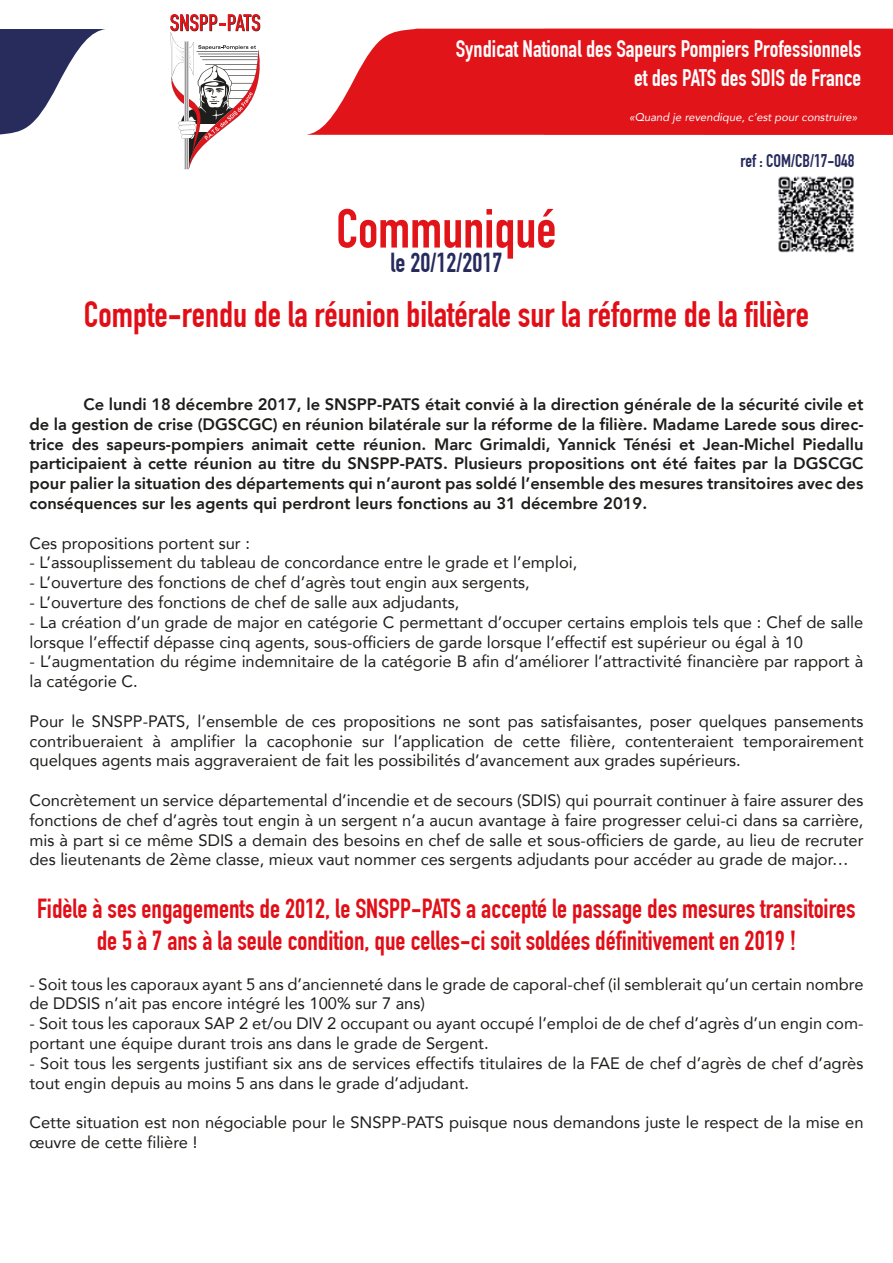
<style>
.page{position:relative;width:893px;height:1263px;background:#fff}
.page>*{position:absolute;margin:0;border:0;box-sizing:border-box;transform-origin:0 0}
.t1{font:700 36px "DIN Condensed";color:#e20e17}
.t2{font:700 27px/32.4px "DIN Condensed";color:#e20e17;text-align:center}
.t3{font:700 26.85px "DIN Condensed";color:#262a5d}
.t4{font:700 23.4px/28px "DIN Condensed";color:#fff;text-align:right}
.t5{font:700 18px "DIN Condensed";color:#262a5d}
.t6{font:16.5px/19.8px "Avenir";color:#1d1d1b}
.t7{font:800 16.5px/19.8px "Avenir";color:#1d1d1b;text-align:justify}
.t8{font:italic 11.25px "Avenir";color:#fff}
</style>
<div class="page">
<img style="left:778px;top:176px;width:76px;height:77px">
<svg style="left:338px;top:209px;width:217px;height:50px"></svg>
<svg style="left:170px;top:14px;width:90px;height:155px"></svg>
<svg style="left:306px;top:29px;width:587px;height:106px;background:#e3272c"></svg>
<svg style="left:0;top:29px;width:105px;height:106px"></svg>
<h3 class="t4" style="left:456px;top:35px;width:407px">Syndicat National des Sapeurs Pompiers Professionnels et des PATS des SDIS de France</h3>
<p class="t8" style="left:629px;top:111px;width:230px">«Quand je revendique, c’est pour construire»</p>
<h3 class="t3" style="left:391px;top:247px;width:113px">le 20/12/2017</h3>
<p class="t5" style="left:740px;top:150px;width:116px">ref : COM/CB/17-048</p>
<h1 class="t1" style="left:84px;top:293px;width:727px">Compte-rendu de la réunion bilatérale sur la réforme de la filière</h1>
<p class="t7" style="left:29px;top:394px;width:836px;text-indent:54px">Ce lundi 18 décembre 2017, le SNSPP-PATS était convié à la direction générale de la sécurité civile et de la gestion de crise (DGSCGC) en réunion bilatérale sur la réforme de la filière. Madame Larede sous direc&shy;trice des sapeurs-pompiers animait cette réunion. Marc Grimaldi, Yannick Ténési et Jean-Michel Piedallu participaient à cette réunion au titre du SNSPP-PATS. Plusieurs propositions ont été faites par la DGSCGC pour palier la situation des départements qui n’auront pas soldé l’ensemble des mesures transitoires avec des conséquences sur les agents qui perdront leurs fonctions au 31 décembre 2019.</p>
<p class="t6" style="left:29px;top:532px;width:222px">Ces propositions portent sur :</p>
<p class="t6" style="left:29px;top:552px;width:549px">- L’assouplissement du tableau de concordance entre le grade et l’emploi,</p>
<p class="t6" style="left:29px;top:572px;width:502px">- L’ouverture des fonctions de chef d’agrès tout engin aux sergents,</p>
<p class="t6" style="left:29px;top:592px;width:431px">- L’ouverture des fonctions de chef de salle aux adjudants,</p>
<p class="t6" style="left:29px;top:612px;width:835px">- La création d’un grade de major en catégorie C permettant d’occuper certains emplois tels que : Chef de salle lorsque l’effectif dépasse cinq agents, sous-officiers de garde lorsque l’effectif est supérieur ou égal à 10</p>
<p class="t6" style="left:29px;top:651px;width:835px">- L’augmentation du régime indemnitaire de la catégorie B afin d’améliorer l’attractivité financière par rapport à la catégorie C.</p>
<p class="t6" style="left:29px;top:711px;width:835px;text-align:justify">Pour le SNSPP-PATS, l’ensemble de ces propositions ne sont pas satisfaisantes, poser quelques pansements contribueraient à amplifier la cacophonie sur l’application de cette filière, contenteraient temporairement quelques agents mais aggraveraient de fait les possibilités d’avancement aux grades supérieurs.</p>
<p class="t6" style="left:29px;top:790px;width:835px;text-align:justify">Concrètement un service départemental d’incendie et de secours (SDIS) qui pourrait continuer à faire assurer des fonctions de chef d’agrès tout engin à un sergent n’a aucun avantage à faire progresser celui-ci dans sa carrière, mis à part si ce même SDIS a demain des besoins en chef de salle et sous-officiers de garde, au lieu de recruter des lieutenants de 2ème classe, mieux vaut nommer ces sergents adjudants pour accéder au grade de major…</p>
<h2 class="t2" style="left:37px;top:892px;width:820px">Fidèle à ses engagements de 2012, le SNSPP-PATS a accepté le passage des mesures transitoires de 5 à 7 ans à la seule condition, que celles-ci soit soldées définitivement en 2019 !</h2>
<p class="t6" style="left:29px;top:973px;width:836px">- Soit tous les caporaux ayant 5 ans d’ancienneté dans le grade de caporal-chef (il semblerait qu’un certain nombre de DDSIS n’ait pas encore intégré les 100% sur 7 ans)</p>
<p class="t6" style="left:29px;top:1013px;width:836px">- Soit tous les caporaux SAP 2 et/ou DIV 2 occupant ou ayant occupé l’emploi de de chef d’agrès d’un engin com&shy;portant une équipe durant trois ans dans le grade de Sergent.</p>
<p class="t6" style="left:29px;top:1053px;width:835px">- Soit tous les sergents justifiant six ans de services effectifs titulaires de la FAE de chef d’agrès de chef d’agrès tout engin depuis au moins 5 ans dans le grade d’adjudant.</p>
<p class="t6" style="left:29px;top:1112px;width:836px">Cette situation est non négociable pour le SNSPP-PATS puisque nous demandons juste le respect de la mise en œuvre de cette filière !</p>
</div>
